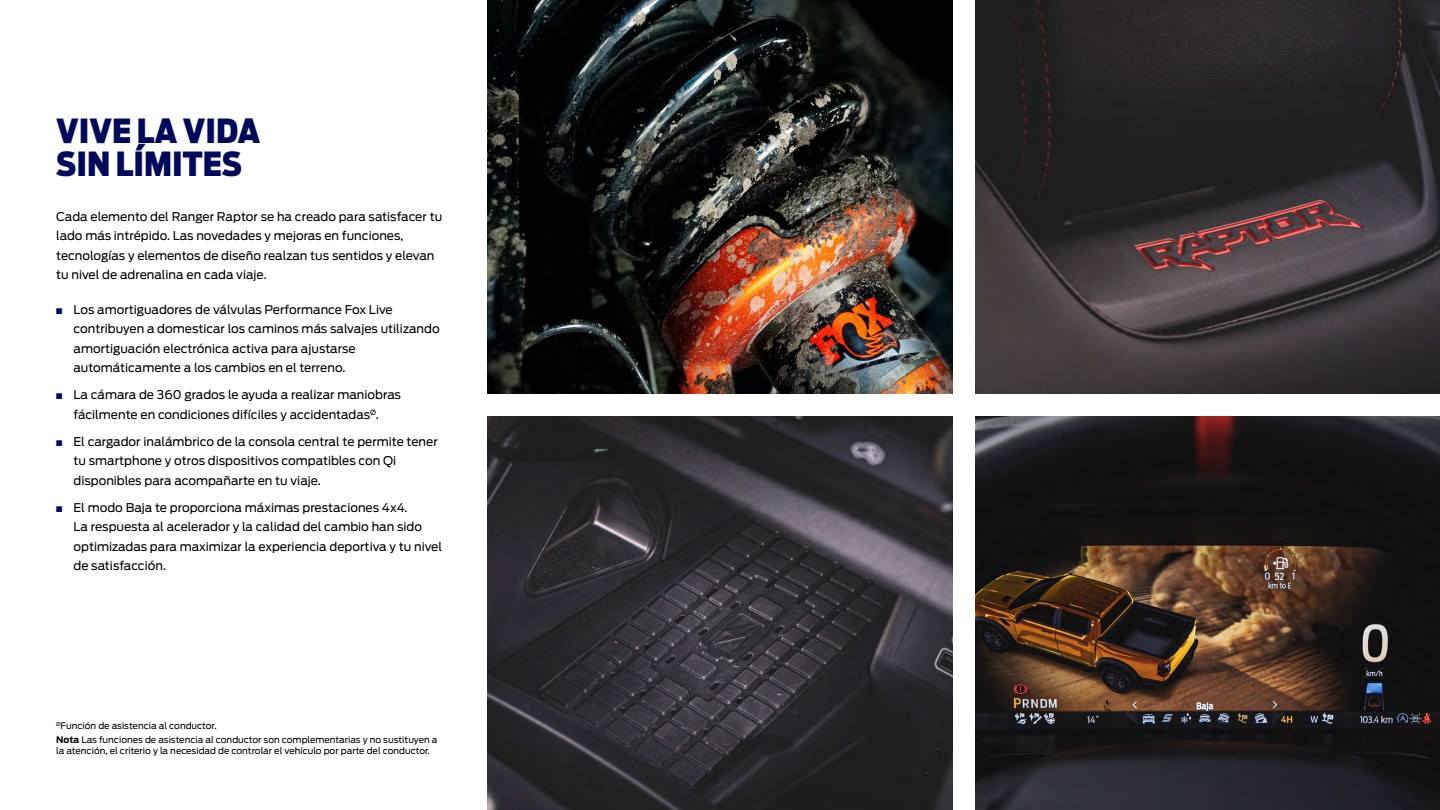
<style>
.page{position:relative;width:1440px;height:810px;background:#fff}
.page>*{position:absolute;margin:0;border:0;box-sizing:border-box;transform-origin:0 0}
.t1{font:900 33px/33px "Ford Antenna Cond";color:#00095b}
.t2{font:12px/19.5px "Ford Antenna";color:#000}
.t3{font:9px/14.2px "Ford Antenna";color:#000}
.s1{color:#00095b}
.s2{font-weight:700}
</style>
<div class="page">
<img style="left:488px;top:0;width:464px;height:394px">
<img style="left:488px;top:416px;width:464px;height:394px">
<img style="left:975px;top:0;width:465px;height:394px">
<img style="left:975px;top:416px;width:465px;height:394px">
<h1 class="t1" style="left:56px;top:110px;width:206px">VIVE LA VIDA<br>SIN LÍMITES</h1>
<p class="t2" style="left:56px;top:205px;width:387px">Cada elemento del Ranger Raptor se ha creado para satisfacer tu lado más intrépido. Las novedades y mejoras en funciones, tecnologías y elementos de diseño realzan tus sentidos y elevan tu nivel de adrenalina en cada viaje.</p>
<p class="t2" style="left:74px;top:298px;width:368px;text-indent:-17px"><span class="s1">■</span> Los amortiguadores de válvulas Performance Fox Live contribuyen a domesticar los caminos más salvajes utilizando amortiguación electrónica activa para ajustarse automáticamente a los cambios en el terreno.</p>
<p class="t2" style="left:56px;top:384px;width:346px;text-align:center"><span class="s1">■</span> La cámara de 360 grados le ayuda a realizar maniobras fácilmente en condiciones difíciles y accidentadas<sup>Ø</sup>.</p>
<p class="t2" style="left:74px;top:430px;width:366px;text-indent:-17px"><span class="s1">■</span> El cargador inalámbrico de la consola central te permite tener tu smartphone y otros dispositivos compatibles con Qi disponibles para acompañarte en tu viaje.</p>
<p class="t2" style="left:74px;top:496px;width:370px;text-indent:-17px"><span class="s1">■</span> El modo Baja te proporciona máximas prestaciones 4x4.<br>La respuesta al acelerador y la calidad del cambio han sido optimizadas para maximizar la experiencia deportiva y tu nivel de satisfacción.</p>
<p class="t3" style="left:56px;top:718px;width:383px"><sup>Ø</sup>Función de asistencia al conductor.<br><span class="s2">Nota</span> Las funciones de asistencia al conductor son complementarias y no sustituyen a</p>
<p class="t3" style="left:56px;top:742px;width:375px">la atención, el criterio y la necesidad de controlar el vehículo por parte del conductor.</p>
</div>
